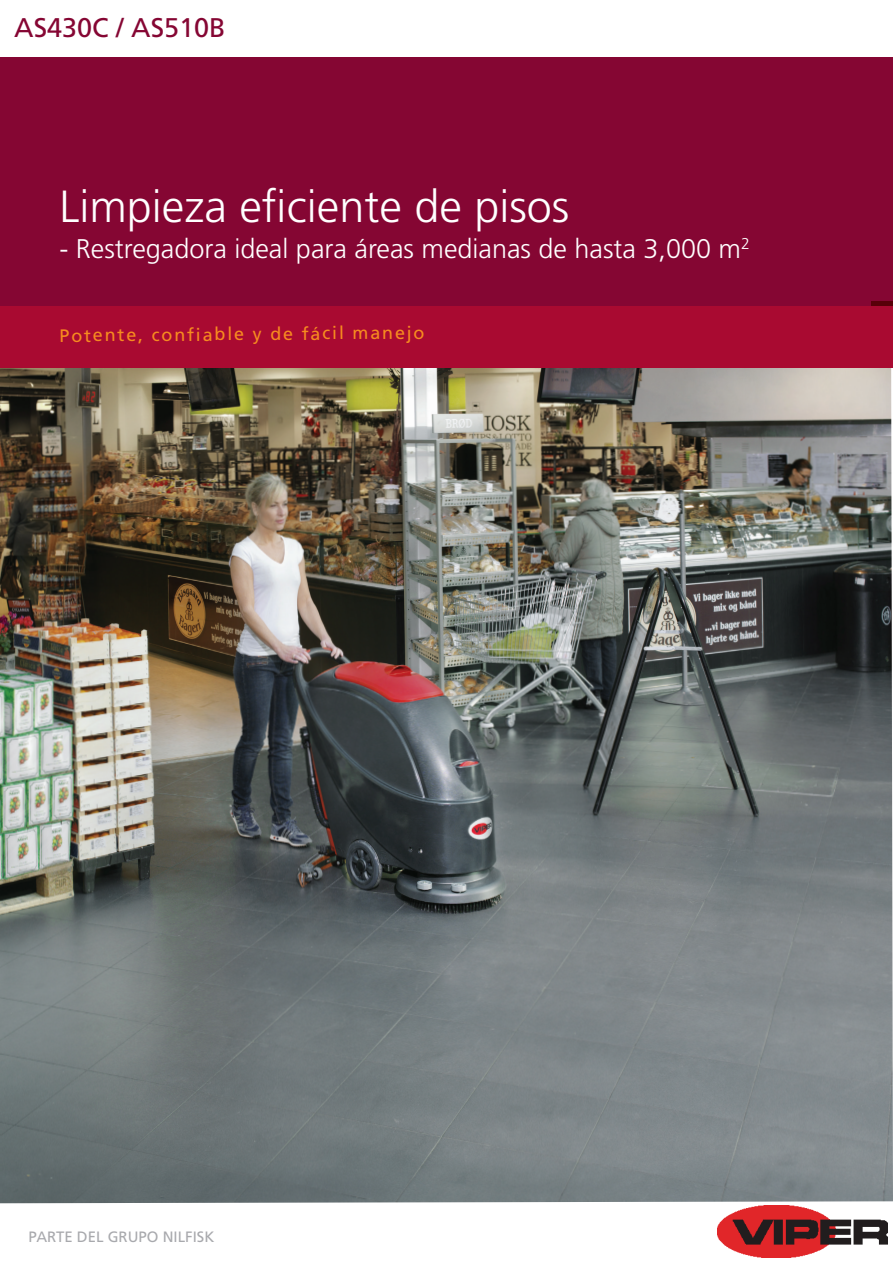
<style>
.page{position:relative;width:893px;height:1263px;background:#fff}
.page>*{position:absolute;margin:0;border:0;box-sizing:border-box;transform-origin:0 0}
.t1{font:300 45px "Frutiger LT Std";color:#fff}
.t2{font:300 27px "Frutiger LT Std";color:#fff}
.t3{font:27px "Frutiger LT Std";color:#850633}
.t4{font:18px "Frutiger LT Std";letter-spacing:.09em;color:#f68b1f}
.t5{font:15px "Frutiger LT Std";color:#a8a9ad}
</style>
<div class="page">
<img style="left:0;top:368px;width:893px;height:835px">
<div style="left:0;top:306px;width:893px;height:62px;background:#a90a31"></div>
<div style="left:0;top:57px;width:893px;height:249px;background:#850633"></div>
<img style="left:717px;top:1205px;width:170px;height:53px">
<p class="t3" style="left:14px;top:12px;width:213px">AS430C / AS510B</p>
<h1 class="t1" style="left:59px;top:181px;width:512px">Limpieza eficiente de pisos</h1>
<p class="t2" style="left:59px;top:233px;width:692px">- Restregadora ideal para áreas medianas de hasta 3,000 m<sup>2</sup></p>
<p class="t4" style="left:60px;top:323px;width:367px">Potente, confiable y de fácil manejo</p>
<p class="t5" style="left:29px;top:1228px;width:187px">PARTE DEL GRUPO NILFISK</p>
</div>
